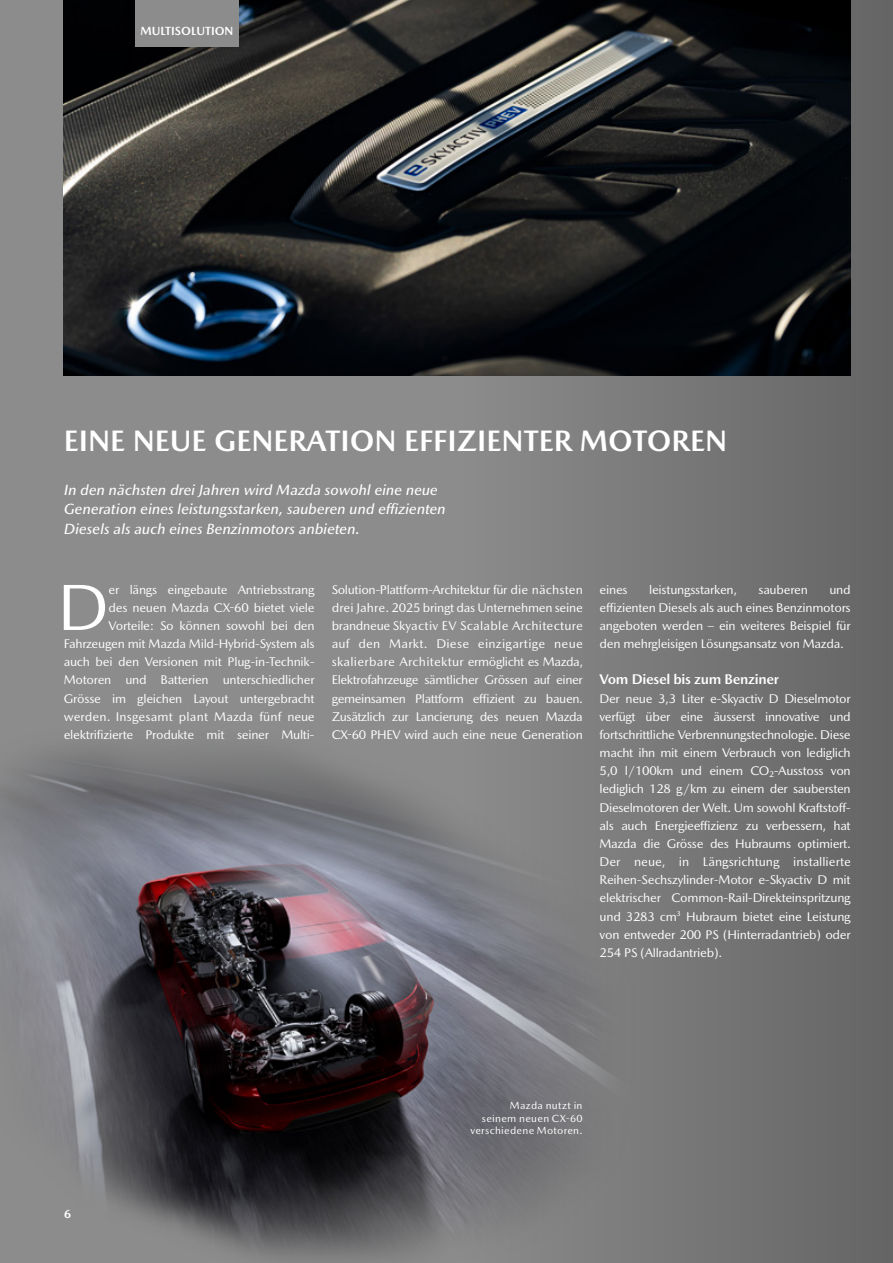
<style>
.page{position:relative;width:893px;height:1263px;background:#fff}
.page>*{position:absolute;margin:0;border:0;box-sizing:border-box;transform-origin:0 0}
.t1{font:66.15px "Mazda Type";color:#fff}
.t2{font:700 30px "Mazda Type";color:#fff}
.t3{font:italic 500 15px/19.5px "Mazda Type";color:#fff}
.t4{font:700 14.25px "Mazda Type";letter-spacing:-.02em;color:#fff}
.t5{font:12.75px/18.1px "Mazda Type";letter-spacing:-.02em;color:#fff;text-align:justify}
.t6{font:700 12px "Mazda Type";color:#fff}
.t7{font:10.5px/12.6px "Mazda Type";letter-spacing:.025em;color:#fff;text-align:right}
</style>
<div class="page">
<div style="left:0;top:0;width:893px;height:1263px;background:linear-gradient(to right,#969696,#6f6f6f)"></div>
<img style="left:0;top:730px;width:648px;height:533px">
<img style="left:64px;top:0;width:787px;height:376px">
<div style="left:135px;top:0;width:104px;height:47px;background:#8c8c8c"></div>
<p class="t6" style="left:141px;top:24px;width:94px">MULTISOLUTION</p>
<h2 class="t2" style="left:64px;top:423px;width:665px">EINE NEUE GENERATION EFFIZIENTER MOTOREN</h2>
<p class="t3" style="left:64px;top:480px;width:383px">In den nächsten drei Jahren wird Mazda sowohl eine neue<br>Generation eines leistungsstarken, sauberen und effizienten<br>Diesels als auch eines Benzinmotors anbieten.</p>
<p class="t5" style="left:64px;top:580px;width:252px;text-align:right">er längs eingebaute Antriebsstrang<br>des neuen Mazda CX-60 bietet viele Vorteile: So können sowohl bei den Fahrzeugen mit Mazda Mild-Hybrid-System als auch bei den Versionen mit Plug-in-Technik-Motoren und Batterien unterschiedlicher Grösse im gleichen Layout untergebracht werden. Insgesamt plant Mazda fünf neue elektrifizierte Produkte mit seiner Multi-</p>
<h1 class="t1" style="left:57px;top:568px;width:53px">D</h1>
<p class="t5" style="left:332px;top:580px;width:253px">Solution-Plattform-Architektur für die nächsten drei Jahre. 2025 bringt das Unternehmen seine brandneue Skyactiv EV Scalable Architecture auf den Markt. Diese einzigartige neue skalierbare Architektur ermöglicht es Mazda, Elektrofahrzeuge sämtlicher Grössen auf einer gemeinsamen Plattform effizient zu bauen.<br>Zusätzlich zur Lancierung des neuen Mazda CX-60 PHEV wird auch eine neue Generation</p>
<p class="t5" style="left:600px;top:580px;width:253px;text-indent:230px">und effizienten Diesels als auch eines Benzinmotors angeboten werden – ein weiteres Beispiel für den mehrgleisigen Lösungsansatz von Mazda.</p>
<p class="t4" style="left:600px;top:671px;width:181px">Vom Diesel bis zum Benziner</p>
<p class="t5" style="left:600px;top:689px;width:253px">Der neue 3,3 Liter e-Skyactiv D Dieselmotor verfügt über eine äusserst innovative und fortschrittliche Verbrennungstechnologie. Diese macht ihn mit einem Verbrauch von lediglich 5,0 l/100km und einem CO₂-Ausstoss von lediglich 128 g/km zu einem der saubersten Dieselmotoren der Welt. Um sowohl Kraftstoff&shy;als auch Energieeffizienz zu verbessern, hat Mazda die Grösse des Hubraums optimiert.<br>Der neue, in Längsrichtung installierte Reihen-Sechszylinder-Motor e-Skyactiv D mit elektrischer Common-Rail-Direkteinspritzung und 3283 cm<sup>3</sup> Hubraum bietet eine Leistung von entweder 200 PS (Hinterradantrieb) oder 254 PS (Allradantrieb).</p>
<p class="t5" style="left:600px;top:580px;width:30px">eines</p>
<p class="t5" style="left:649px;top:580px;width:90px">leistungsstarken,</p>
<p class="t5" style="left:758px;top:580px;width:51px">sauberen</p>
<p class="t6" style="left:64px;top:1206px;width:9px">6</p>
<p class="t7" style="left:470px;top:1099px;width:114px">Mazda nutzt in<br>seinem neuen CX-60 verschiedene Motoren.</p>
</div>
